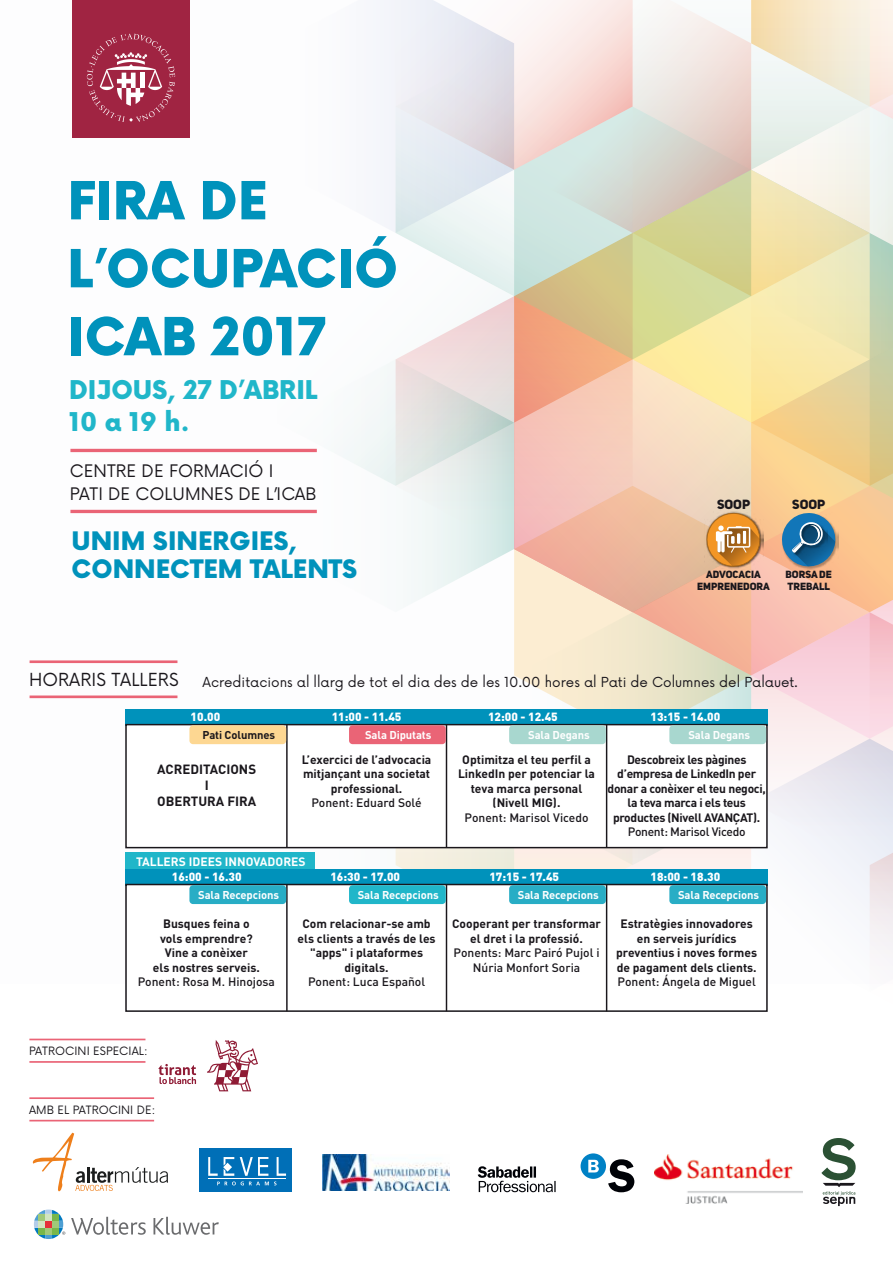
<style>
.page{position:relative;width:893px;height:1263px;background:#fff}
.page>*{position:absolute;margin:0;border:0;box-sizing:border-box;transform-origin:0 0}
.t1{font:900 51.15px/67.9px "Now";color:#0092bb}
.t2{font:900 25.2px/32.4px "Now";letter-spacing:-.005em;color:#20b6c9}
.t3{font:900 24.9px/28.5px "Now";color:#0092bb}
.t4{font:17.55px "Now";letter-spacing:.005em;color:#1a171c}
.t5{font:16.8px/22.5px "Now";letter-spacing:.005em;color:#1a171c}
.t6{font:13.5px "Now";color:#1a171c}
.t7{font:700 13.2px/15.9px "DIN Pro";color:#1a171c;text-align:center}
.t8{font:13.2px "Uni Sans Heavy CAPS";color:#1a171c}
.t9{font:700 12px/14.4px "DIN Pro";color:#1a171c;text-align:center}
.t10{font:500 12px/14.4px "DIN Pro";color:#1a171c;text-align:center}
.t11{font:700 12px/14.4px "DIN Pro";letter-spacing:-.025em;color:#1a171c;text-align:center}
.t12{font:700 12px "DIN Pro";color:#fff}
.t13{font:500 12px "DIN Pro";letter-spacing:-.025em;color:#1a171c}
.t14{font:900 11.7px "DIN Pro";color:#fff}
.t15{font:700 11.25px "DIN Pro";letter-spacing:-.01em;color:#fff}
.t16{font:11.25px "Now";letter-spacing:.005em;color:#1a171c}
.t17{font:700 11.25px "DIN Pro";letter-spacing:-.01em;color:#1a171c}
.t18{font:10.35px/12px "Uni Sans Heavy CAPS";color:#1a171c;text-align:center}
</style>
<div class="page">
<div style="left:380px;top:0;width:16px;height:233px;background:#f4f5fa"></div>
<svg style="left:277px;top:359px;width:119px;height:127px"></svg>
<hr style="left:70px;top:449px;width:247px;height:3px;background:#ea6476">
<hr style="left:70px;top:510px;width:247px;height:3px;background:#ea6476">
<svg style="left:396px;top:0;width:497px;height:954px"></svg>
<div style="left:72px;top:0;width:118px;height:138px;background:#a02442"></div>
<svg style="left:87px;top:34px;width:88px;height:88px"></svg>
<hr style="left:30px;top:660px;width:147px;height:3px;background:#ea6476">
<hr style="left:30px;top:695px;width:147px;height:3px;background:#ea6476">
<hr style="left:29px;top:1039px;width:116px;height:1px;background:#ea6476">
<hr style="left:29px;top:1061px;width:116px;height:2px;background:#ea6476">
<svg style="left:207px;top:1040px;width:51px;height:51px"></svg>
<svg style="left:158px;top:1064px;width:38px;height:20px"></svg>
<hr style="left:29px;top:1097px;width:125px;height:2px;background:#ea6476">
<hr style="left:29px;top:1120px;width:125px;height:1px;background:#ea6476">
<svg style="left:34px;top:1209px;width:31px;height:30px"></svg>
<svg style="left:71px;top:1217px;width:75px;height:18px"></svg>
<svg style="left:153px;top:1217px;width:66px;height:18px"></svg>
<svg style="left:33px;top:1133px;width:135px;height:58px"></svg>
<img style="left:322px;top:1155px;width:128px;height:36px">
<div style="left:199px;top:1148px;width:93px;height:44px;background:#006fb7"></div>
<svg style="left:208px;top:1157px;width:78px;height:28px"></svg>
<svg style="left:821px;top:1138px;width:35px;height:68px"></svg>
<svg style="left:608px;top:1159px;width:26px;height:33px"></svg>
<div style="left:581px;top:1153px;width:25px;height:26px;background:#0081c5;border-radius:50%"></div>
<svg style="left:588px;top:1160px;width:11px;height:12px"></svg>
<svg style="left:478px;top:1166px;width:78px;height:26px"></svg>
<img style="left:655px;top:1154px;width:147px;height:49px">
<div style="left:125px;top:709px;width:643px;height:16px;background:#0092bb"></div>
<div style="left:125px;top:724px;width:643px;height:124px;background:#fff;border:1px solid #1a171c"></div>
<hr style="left:286px;top:724px;width:2px;height:123px;background:#1a171c">
<hr style="left:446px;top:724px;width:1px;height:123px;background:#1a171c">
<hr style="left:606px;top:724px;width:1px;height:123px;background:#1a171c">
<div style="left:189px;top:725px;width:97px;height:19px;background:#fdd792;border-radius:4px"></div>
<div style="left:349px;top:725px;width:97px;height:19px;background:#ea6476;border-radius:4px"></div>
<div style="left:509px;top:725px;width:97px;height:19px;background:#a8d7cf;border-radius:4px"></div>
<div style="left:669px;top:725px;width:97px;height:19px;background:#a8d7cf;border-radius:4px"></div>
<div style="left:125px;top:853px;width:190px;height:17px;background:#20b6c9"></div>
<div style="left:125px;top:869px;width:643px;height:16px;background:#0092bb"></div>
<div style="left:125px;top:884px;width:643px;height:128px;background:#fff;border:2px solid #1a171c"></div>
<hr style="left:286px;top:884px;width:2px;height:127px;background:#1a171c">
<hr style="left:446px;top:884px;width:1px;height:127px;background:#1a171c">
<hr style="left:606px;top:884px;width:1px;height:127px;background:#1a171c">
<div style="left:189px;top:885px;width:97px;height:19px;background:#28adc5;border-radius:4px"></div>
<div style="left:349px;top:885px;width:97px;height:19px;background:#20b6c9;border-radius:4px"></div>
<div style="left:509px;top:885px;width:97px;height:19px;background:#28adc5;border-radius:4px"></div>
<div style="left:669px;top:885px;width:97px;height:19px;background:#28adc5;border-radius:4px"></div>
<h1 class="t1" style="left:67px;top:167px;width:332px">FIRA DE<br>L’OCUPACIÓ<br>ICAB 2017</h1>
<h2 class="t2" style="left:69px;top:373px;width:250px">DIJOUS, 27 D’ABRIL<br>10 a 19 h.</h2>
<h3 class="t5" style="left:70px;top:458px;width:248px">CENTRE DE FORMACIÓ I<br>PATI DE COLUMNES DE L’ICAB</h3>
<h3 class="t3" style="left:72px;top:526px;width:287px">UNIM SINERGIES,<br>CONNECTEM TALENTS</h3>
<p class="t8" style="left:717px;top:496px;width:35px">SOOP</p>
<p class="t8" style="left:792px;top:496px;width:35px">SOOP</p>
<p class="t18" style="left:697px;top:568px;width:74px">ADVOCACIA<br>EMPRENEDORA</p>
<p class="t18" style="left:785px;top:568px;width:48px;text-align:left">BORSA DE<br>TREBALL</p>
<h3 class="t4" style="left:29px;top:665px;width:151px">HORARIS TALLERS</h3>
<p class="t6" style="left:202px;top:671px;width:597px">Acreditacions al llarg de tot el dia des de les 10.00 hores al Pati de Columnes del Palauet.</p>
<p class="t14" style="left:191px;top:707px;width:31px">10.00</p>
<p class="t14" style="left:332px;top:707px;width:71px">11:00 - 11.45</p>
<p class="t14" style="left:488px;top:707px;width:71px">12:00 - 12.45</p>
<p class="t17" style="left:203px;top:725px;width:74px">Pati Columnes</p>
<p class="t15" style="left:365px;top:725px;width:68px">Sala Diputats</p>
<p class="t15" style="left:528px;top:725px;width:63px">Sala Degans</p>
<p class="t14" style="left:650px;top:707px;width:71px">13:15 - 14.00</p>
<p class="t15" style="left:688px;top:725px;width:63px">Sala Degans</p>
<p class="t7" style="left:157px;top:760px;width:101px">ACREDITACIONS<br>I<br>OBERTURA FIRA</p>
<p class="t9" style="left:302px;top:751px;width:131px">L’exercici de l’advocacia mitjançant una societat professional.</p>
<p class="t10" style="left:311px;top:794px;width:112px">Ponent: Eduard Solé</p>
<p class="t12" style="left:136px;top:851px;width:171px">TALLERS IDEES INNOVADORES</p>
<p class="t9" style="left:458px;top:751px;width:139px">Optimitza el teu perfil a<br>LinkedIn per potenciar la teva marca personal (Nivell MIG).</p>
<p class="t10" style="left:465px;top:809px;width:125px">Ponent: Marisol Vicedo</p>
<p class="t14" style="left:172px;top:867px;width:71px">16:00 - 16.30</p>
<p class="t14" style="left:330px;top:867px;width:71px">16:30 - 17.00</p>
<p class="t14" style="left:489px;top:867px;width:71px">17:15 - 17.45</p>
<p class="t15" style="left:198px;top:885px;width:82px">Sala Recepcions</p>
<p class="t15" style="left:358px;top:885px;width:82px">Sala Recepcions</p>
<p class="t15" style="left:518px;top:885px;width:82px">Sala Recepcions</p>
<p class="t11" style="left:608px;top:751px;width:160px">Descobreix les pàgines d’empresa de LinkedIn per donar a conèixer el teu negoci, la teva marca i els teus productes (Nivell AVANÇAT).</p>
<p class="t13" style="left:628px;top:822px;width:119px">Ponent: Marisol Vicedo</p>
<p class="t14" style="left:650px;top:867px;width:71px">18:00 - 18.30</p>
<p class="t15" style="left:678px;top:885px;width:82px">Sala Recepcions</p>
<p class="t9" style="left:153px;top:915px;width:108px">Busques feina o vols emprendre?<br>Vine a conèixer<br>els nostres serveis.</p>
<p class="t10" style="left:138px;top:973px;width:139px">Ponent: Rosa M. Hinojosa</p>
<p class="t16" style="left:29px;top:1042px;width:120px">PATROCINI ESPECIAL:</p>
<p class="t16" style="left:29px;top:1100px;width:128px">AMB EL PATROCINI DE:</p>
<p class="t9" style="left:298px;top:915px;width:140px">Com relacionar-se amb els clients a través de les "apps" i plataformes digitals.</p>
<p class="t10" style="left:308px;top:973px;width:119px">Ponent: Luca Español</p>
<p class="t9" style="left:452px;top:915px;width:150px">Cooperant per transformar el dret i la professió.</p>
<p class="t10" style="left:454px;top:944px;width:147px">Ponents: Marc Pairó Pujol i<br>Núria Monfort Soria</p>
<p class="t9" style="left:616px;top:915px;width:142px">Estratègies innovadores en serveis jurídics preventius i noves formes de pagament dels clients.</p>
<p class="t10" style="left:618px;top:973px;width:140px">Ponent: Ángela de Miguel</p>
</div>
